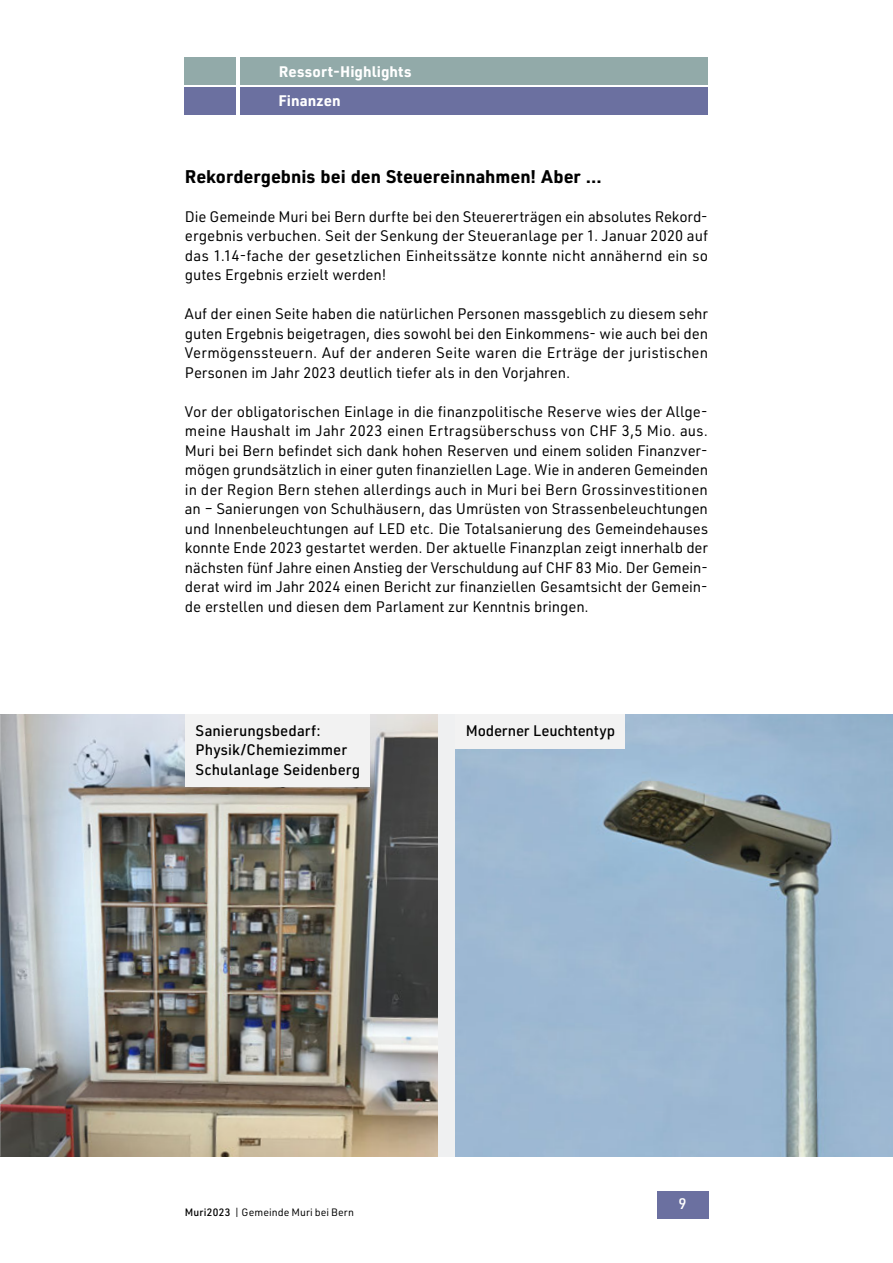
<style>
.page{position:relative;width:893px;height:1263px;background:#fff}
.page>*{position:absolute;margin:0;border:0;box-sizing:border-box;transform-origin:0 0}
.t1{font:700 18px "URWDIN";color:#000}
.t2{font:15px/19.5px "URWDIN";letter-spacing:-.005em;color:#000;text-align:justify}
.t3{font:500 15px/19.5px "URWDIN";color:#000}
.t4{font:700 15px "URWDIN";letter-spacing:.005em;color:#fff}
.t5{font:500 15px "URWDIN";color:#fff}
.t6{font:10.5px "URWDIN";letter-spacing:.01em;color:#000}
.s1{font-weight:500}
</style>
<div class="page">
<img style="left:455px;top:714px;width:438px;height:443px">
<div style="left:240px;top:87px;width:468px;height:28px;background:#6b70a0"></div>
<div style="left:185px;top:87px;width:51px;height:28px;background:#6b70a0"></div>
<img style="left:0;top:714px;width:438px;height:443px">
<div style="left:657px;top:1191px;width:51px;height:27px;background:#6b70a0"></div>
<div style="left:240px;top:58px;width:468px;height:27px;background:#92aaa9"></div>
<div style="left:185px;top:58px;width:51px;height:27px;background:#92aaa9"></div>
<div style="left:185px;top:714px;width:185px;height:73px;background:#f2f2f2"></div>
<div style="left:455px;top:714px;width:169px;height:34px;background:#f2f2f2"></div>
<p class="t4" style="left:279px;top:61px;width:134px">Ressort-Highlights</p>
<p class="t4" style="left:279px;top:90px;width:64px">Finanzen</p>
<p class="t1" style="left:185px;top:164px;width:418px">Rekordergebnis bei den Steuereinnahmen! Aber …</p>
<p class="t2" style="left:185px;top:206px;width:525px">Die Gemeinde Muri bei Bern durfte bei den Steuererträgen ein absolutes Rekord&shy;ergebnis verbuchen. Seit der Senkung der Steueranlage per 1. Januar 2020 auf das 1.14-fache der gesetzlichen Einheitssätze konnte nicht annähernd ein so gutes Ergebnis erzielt werden!</p>
<p class="t2" style="left:185px;top:303px;width:525px">Auf der einen Seite haben die natürlichen Personen massgeblich zu diesem sehr guten Ergebnis beigetragen, dies sowohl bei den Einkommens- wie auch bei den Vermögenssteuern. Auf der anderen Seite waren die Erträge der juristischen Personen im Jahr 2023 deutlich tiefer als in den Vorjahren.</p>
<p class="t2" style="left:185px;top:401px;width:525px">Vor der obligatorischen Einlage in die finanzpolitische Reserve wies der Allge&shy;meine Haushalt im Jahr 2023 einen Ertragsüberschuss von CHF 3,5 Mio. aus.<br>Muri bei Bern befindet sich dank hohen Reserven und einem soliden Finanzver&shy;mögen grundsätzlich in einer guten finanziellen Lage. Wie in anderen Gemeinden in der Region Bern stehen allerdings auch in Muri bei Bern Grossinvestitionen an – Sanierungen von Schulhäusern, das Umrüsten von Strassenbeleuchtungen und Innenbeleuchtungen auf LED etc. Die Totalsanierung des Gemeindehauses konnte Ende 2023 gestartet werden. Der aktuelle Finanzplan zeigt innerhalb der nächsten fünf Jahre einen Anstieg der Verschuldung auf CHF 83 Mio. Der Gemein&shy;derat wird im Jahr 2024 einen Bericht zur finanziellen Gesamtsicht der Gemein&shy;de erstellen und diesen dem Parlament zur Kenntnis bringen.</p>
<p class="t3" style="left:196px;top:720px;width:166px">Sanierungsbedarf:<br>Physik/Chemiezimmer<br>Schulanlage Seidenberg</p>
<p class="t3" style="left:466px;top:720px;width:151px">Moderner Leuchtentyp</p>
<p class="t6" style="left:185px;top:1205px;width:171px"><span class="s1">Muri2023</span> | Gemeinde Muri bei Bern</p>
<p class="t5" style="left:678px;top:1193px;width:10px">9</p>
</div>
